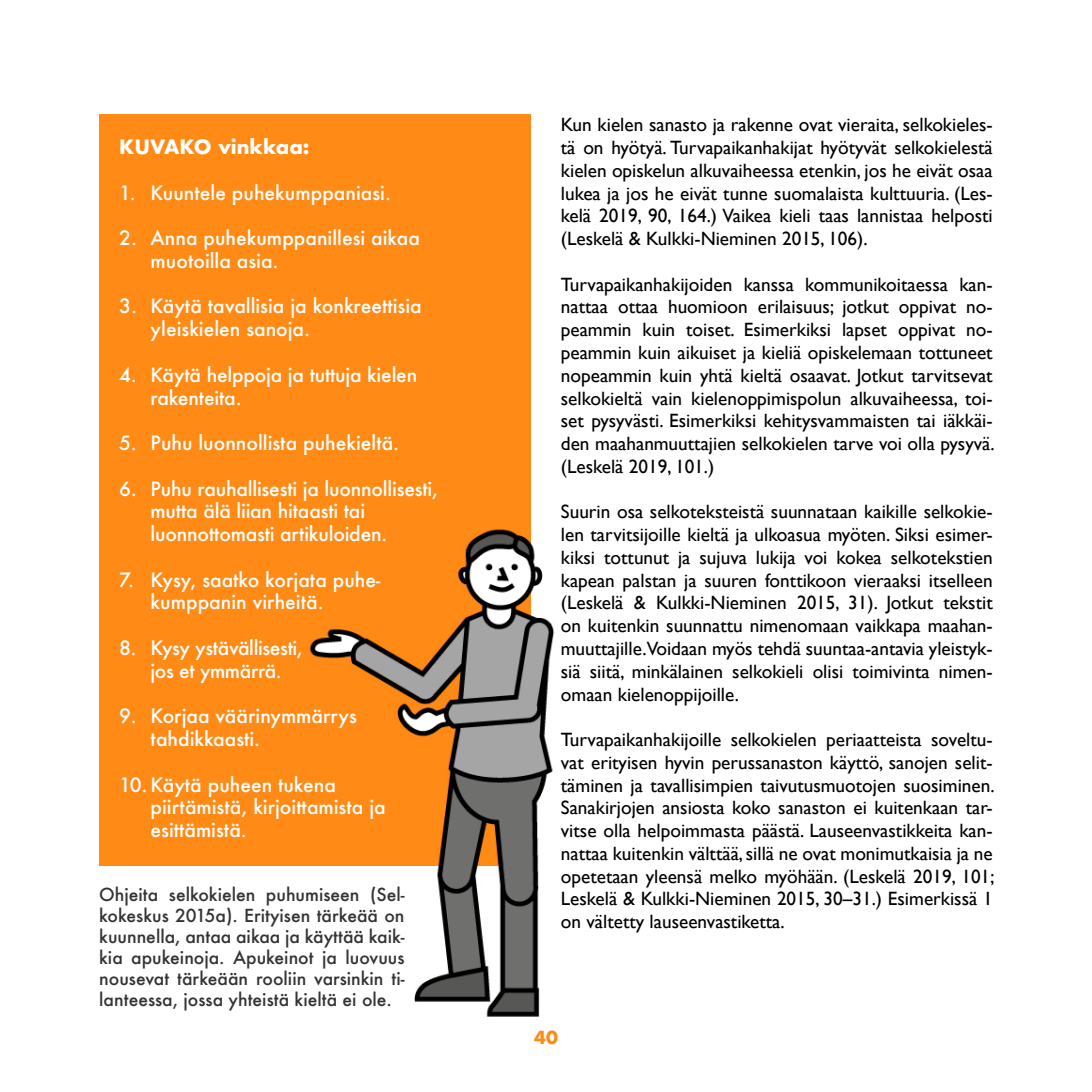
<style>
.page{position:relative;width:1092px;height:1092px;background:#fff}
.page>*{position:absolute;margin:0;border:0;box-sizing:border-box;transform-origin:0 0}
.t1{font:19.25px/22.8px "Gill Sans";color:#000;text-align:justify}
.t2{font:500 19.25px/22.8px "Futura";color:#fff}
.t3{font:500 19.25px/22.8px "Futura";letter-spacing:-.02em;color:#fff;text-align:center}
.t4{font:700 19.25px "Futura";color:#fff}
.t5{font:500 17.5px/21px "Futura";color:#333;text-align:justify}
.t6{font:700 17.5px "Futura";color:#ff8a14}
</style>
<div class="page">
<div style="left:99px;top:114px;width:432px;height:752px;background:#ff8a15"></div>
<img style="left:309px;top:529px;width:246px;height:488px">
<p class="t4" style="left:119px;top:133px;width:192px">KUVAKO vinkkaa:</p>
<p class="t2" style="left:119px;top:181px;width:273px">1. Kuuntele puhekumppaniasi.</p>
<p class="t2" style="left:151px;top:226px;width:271px;text-indent:-31px">2. Anna puhekumppanillesi aikaa muotoilla asia.</p>
<p class="t2" style="left:151px;top:295px;width:272px;text-indent:-31px">3. Käytä tavallisia ja konkreettisia yleiskielen sanoja.</p>
<p class="t2" style="left:151px;top:363px;width:268px;text-indent:-31px">4. Käytä helppoja ja tuttuja kielen rakenteita.</p>
<p class="t2" style="left:119px;top:431px;width:282px">5. Puhu luonnollista puhekieltä.</p>
<p class="t2" style="left:151px;top:477px;width:289px;text-indent:-31px">6. Puhu rauhallisesti ja luonnollisesti, mutta älä liian hitaasti tai luonnottomasti artikuloiden.</p>
<p class="t2" style="left:151px;top:568px;width:231px;text-indent:-32px">7. Kysy, saatko korjata puhe&shy;kumppanin virheitä.</p>
<p class="t3" style="left:119px;top:636px;width:185px">8. Kysy ystävällisesti, jos et ymmärrä.</p>
<p class="t2" style="left:150px;top:704px;width:208px;text-indent:-31px">9. Korjaa väärinymmärrys tahdikkaasti.</p>
<p class="t2" style="left:150px;top:772px;width:237px;text-indent:-31px">10.Käytä puheen tukena piirtämistä, kirjoittamista ja esittämistä.</p>
<p class="t5" style="left:99px;top:883px;width:307px">Ohjeita selkokielen puhumiseen (Sel&shy;kokeskus 2015a). Erityisen tärkeää on kuunnella, antaa aikaa ja käyttää kaik&shy;kia apukeinoja. Apukeinot ja luovuus nousevat tärkeään rooliin varsinkin ti&shy;lanteessa, jossa yhteistä kieltä ei ole.</p>
<p class="t1" style="left:561px;top:113px;width:433px">Kun kielen sanasto ja rakenne ovat vieraita, selkokieles&shy;tä on hyötyä. Turvapaikanhakijat hyötyvät selkokielestä kielen opiskelun alkuvaiheessa etenkin, jos he eivät osaa lukea ja jos he eivät tunne suomalaista kulttuuria. (Les&shy;kelä 2019, 90, 164.) Vaikea kieli taas lannistaa helposti (Leskelä &amp; Kulkki-Nieminen 2015, 106).</p>
<p class="t1" style="left:561px;top:272px;width:435px">Turvapaikanhakijoiden kanssa kommunikoitaessa kan&shy;nattaa ottaa huomioon erilaisuus; jotkut oppivat no&shy;peammin kuin toiset. Esimerkiksi lapset oppivat no&shy;peammin kuin aikuiset ja kieliä opiskelemaan tottuneet nopeammin kuin yhtä kieltä osaavat. Jotkut tarvitsevat selkokieltä vain kielenoppimispolun alkuvaiheessa, toi&shy;set pysyvästi. Esimerkiksi kehitysvammaisten tai iäkkäi&shy;den maahanmuuttajien selkokielen tarve voi olla pysyvä. (Leskelä 2019, 101.)</p>
<p class="t1" style="left:561px;top:500px;width:433px">Suurin osa selkoteksteistä suunnataan kaikille selkokie&shy;len tarvitsijoille kieltä ja ulkoasua myöten. Siksi esimer&shy;kiksi tottunut ja sujuva lukija voi kokea selkotekstien kapean palstan ja suuren fonttikoon vieraaksi itselleen (Leskelä &amp; Kulkki-Nieminen 2015, 31). Jotkut tekstit on kuitenkin suunnattu nimenomaan vaikkapa maahan&shy;muuttajille.Voidaan myös tehdä suuntaa-antavia yleistyk&shy;siä siitä, minkälainen selkokieli olisi toimivinta nimen&shy;omaan kielenoppijoille.</p>
<p class="t1" style="left:561px;top:728px;width:435px">Turvapaikanhakijoille selkokielen periaatteista soveltu&shy;vat erityisen hyvin perussanaston käyttö, sanojen selit&shy;täminen ja tavallisimpien taivutusmuotojen suosiminen.<br>Sanakirjojen ansiosta koko sanaston ei kuitenkaan tar&shy;vitse olla helpoimmasta päästä. Lauseenvastikkeita kan&shy;nattaa kuitenkin välttää, sillä ne ovat monimutkaisia ja ne opetetaan yleensä melko myöhään. (Leskelä 2019, 101; Leskelä &amp; Kulkki-Nieminen 2015, 30–31.) Esimerkissä 1 on vältetty lauseenvastiketta.</p>
<p class="t6" style="left:534px;top:1025px;width:25px">40</p>
</div>
